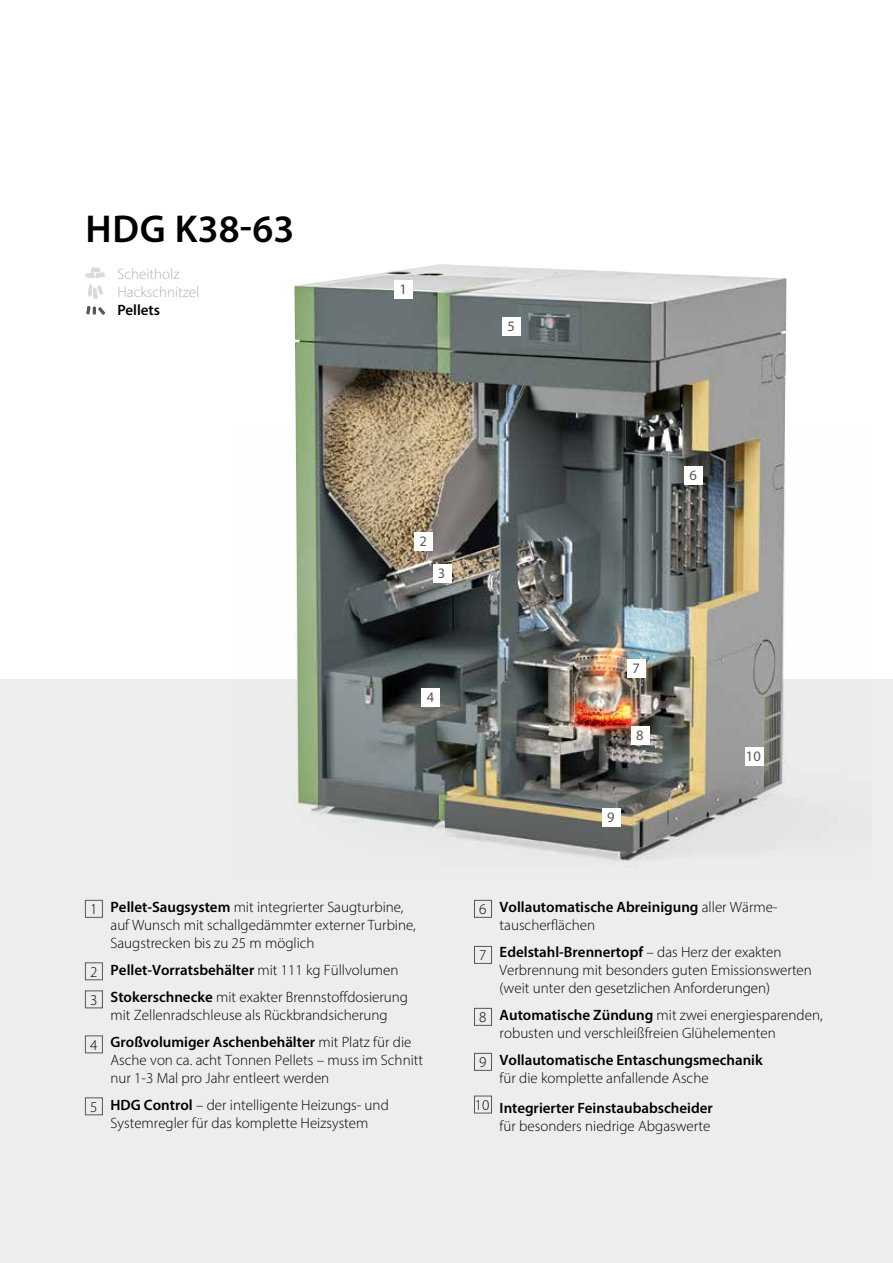
<style>
.page{position:relative;width:893px;height:1263px;background:#fff}
.page>*{position:absolute;margin:0;border:0;box-sizing:border-box;transform-origin:0 0}
.t1{font:600 39px "Myriad Pro";letter-spacing:.01em;color:#000}
.t2{font:300 15px/18px "Myriad Pro";color:#000}
.t3{font:600 15px/18px "Myriad Pro";color:#000}
.t4{font:300 15px/18px "Myriad Pro";color:#b3b2b2}
.t5{font:14.55px "Myriad Pro";color:#575756}
.s1{font-weight:600}
.s2{font-weight:300}
</style>
<div class="page">
<div style="left:0;top:679px;width:893px;height:584px;background:#ededed"></div>
<div style="left:85px;top:900px;width:18px;height:18px;border:1px solid #575756"></div>
<div style="left:85px;top:962px;width:18px;height:18px;border:1px solid #575756"></div>
<div style="left:85px;top:990px;width:18px;height:18px;border:1px solid #575756"></div>
<div style="left:85px;top:1035px;width:18px;height:18px;border:1px solid #575756"></div>
<div style="left:85px;top:1097px;width:18px;height:18px;border:1px solid #575756"></div>
<div style="left:474px;top:900px;width:18px;height:18px;border:1px solid #575756"></div>
<div style="left:474px;top:946px;width:18px;height:18px;border:1px solid #575756"></div>
<div style="left:474px;top:1008px;width:18px;height:18px;border:1px solid #575756"></div>
<div style="left:474px;top:1053px;width:18px;height:18px;border:1px solid #575756"></div>
<div style="left:474px;top:1096px;width:18px;height:17px;border:1px solid #575756"></div>
<img style="left:294px;top:264px;width:492px;height:595px">
<div style="left:395px;top:280px;width:18px;height:18px;background:#fff"></div>
<div style="left:415px;top:532px;width:18px;height:18px;background:#fff"></div>
<div style="left:433px;top:564px;width:18px;height:19px;background:#fff"></div>
<div style="left:422px;top:688px;width:18px;height:18px;background:#fff"></div>
<div style="left:503px;top:317px;width:18px;height:18px;background:#fff"></div>
<div style="left:685px;top:467px;width:18px;height:18px;background:#fff"></div>
<div style="left:628px;top:660px;width:18px;height:18px;background:#fff"></div>
<div style="left:631px;top:727px;width:18px;height:18px;background:#fff"></div>
<div style="left:602px;top:808px;width:18px;height:19px;background:#fff"></div>
<svg style="left:85px;top:267px;width:20px;height:32px"></svg>
<svg style="left:86px;top:306px;width:19px;height:9px"></svg>
<div style="left:745px;top:747px;width:18px;height:18px;background:#fff"></div>
<h1 class="t1" style="left:85px;top:204px;width:211px">HDG K38-63</h1>
<p class="t4" style="left:117px;top:264px;width:83px">Scheitholz<br>Hackschnitzel</p>
<p class="t3" style="left:117px;top:300px;width:44px">Pellets</p>
<p class="t5" style="left:400px;top:280px;width:9px">1</p>
<p class="t5" style="left:508px;top:317px;width:9px">5</p>
<p class="t5" style="left:420px;top:532px;width:9px">2</p>
<p class="t5" style="left:438px;top:564px;width:9px">3</p>
<p class="t5" style="left:690px;top:467px;width:9px">6</p>
<p class="t5" style="left:427px;top:688px;width:9px">4</p>
<p class="t2" style="left:111px;top:898px;width:307px;text-indent:-20px">1 <span class="s1">Pellet-Saugsystem</span> mit integrierter Saugturbine, auf Wunsch mit schallgedämmter externer Turbine,<br>Saugstrecken bis zu 25 m möglich</p>
<p class="t2" style="left:90px;top:956px;width:319px;line-height:27px">2 <span class="s1">Pellet-Vorratsbehälter</span> mit 111 kg Füllvolumen<br>3 <span class="s1">Stokerschnecke</span> mit exakter Brennstoffdosierung</p>
<p class="t2" style="left:90px;top:1001px;width:323px;line-height:27px;text-align:center">mit Zellenradschleuse als Rückbrandsicherung<br>4 <span class="s1">Großvolumiger Aschenbehälter</span> mit Platz für die</p>
<p class="t2" style="left:111px;top:1051px;width:314px">Asche von ca. acht Tonnen Pellets – muss im Schnitt nur 1-3 Mal pro Jahr entleert werden</p>
<p class="t2" style="left:90px;top:1096px;width:300px;text-align:center">5 <span class="s1">HDG Control</span> – der intelligente Heizungs- und<br>Systemregler für das komplette Heizsystem</p>
<p class="t5" style="left:633px;top:659px;width:9px">7</p>
<p class="t5" style="left:636px;top:726px;width:9px">8</p>
<p class="t5" style="left:607px;top:808px;width:9px">9</p>
<p class="t5" style="left:746px;top:747px;width:16px">10</p>
<p class="t2" style="left:500px;top:898px;width:279px;text-indent:-20px">6 <span class="s1">Vollautomatische Abreinigung</span> aller Wärme&shy;tauscherflächen</p>
<p class="t2" style="left:500px;top:943px;width:314px;text-indent:-20px">7 <span class="s1">Edelstahl-Brennertopf</span> – das Herz der exakten<br>Verbrennung mit besonders guten Emissionswerten (weit unter den gesetzlichen Anforderungen)</p>
<p class="t2" style="left:500px;top:1006px;width:324px;text-indent:-20px">8 <span class="s1">Automatische Zündung</span> mit zwei energiesparenden, robusten und verschleißfreien Glühelementen</p>
<p class="t3" style="left:500px;top:1051px;width:265px;text-indent:-20px"><span class="s2">9</span> Vollautomatische Entaschungsmechanik <span class="s2">für die komplette anfallende Asche</span></p>
<p class="t2" style="left:475px;top:1099px;width:239px;text-align:right">10 <span class="s1">Integrierter Feinstaubabscheider </span>für besonders niedrige Abgaswerte</p>
</div>
